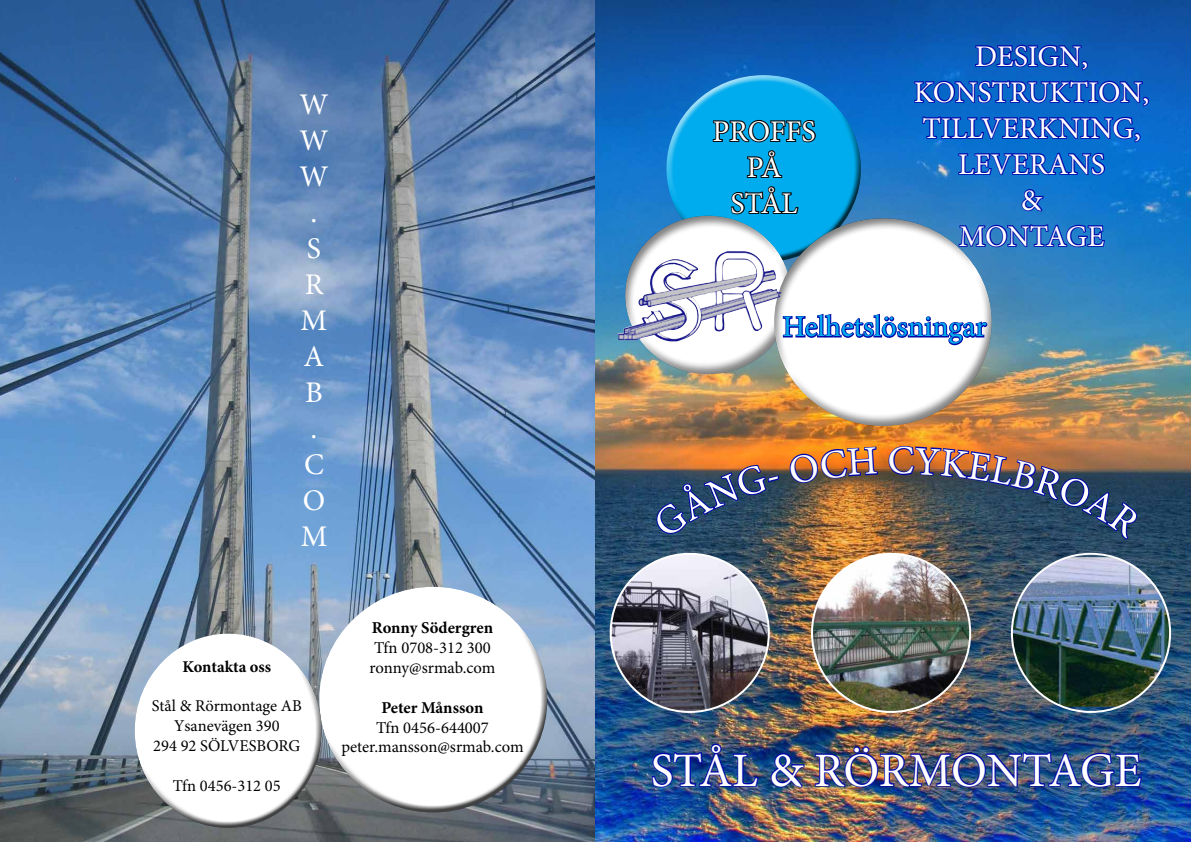
<style>
.page{position:relative;width:1191px;height:842px;background:#fff}
.page>*{position:absolute;margin:0;border:0;box-sizing:border-box;transform-origin:0 0}
.t1{font:48px "Minion Pro";letter-spacing:-.01em;color:#fff}
.t2{font:30px/36px "Minion Pro";color:#fff;text-align:center}
.t3{font:30px "Minion Pro";color:#00aced}
.t4{font:16.6px/19.9px "Minion Pro";color:#000}
.t5{font:700 16.6px "Minion Pro";letter-spacing:-.005em;color:#000}
.t6{font:16.5px/19.8px "Minion Pro";color:#000;text-align:center}
.t7{font:700 16.5px "Minion Pro";color:#000}
</style>
<div class="page">
<img style="left:0;top:0;width:595px;height:842px">
<img style="left:595px;top:0;width:596px;height:842px">
<svg style="left:974px;top:44px;width:115px;height:28px;background:#063db5"></svg>
<svg style="left:913px;top:79px;width:237px;height:29px;background:#0544bc"></svg>
<svg style="left:921px;top:115px;width:220px;height:29px;background:#0548c0"></svg>
<svg style="left:957px;top:151px;width:149px;height:25px;background:#0645bf"></svg>
<svg style="left:1020px;top:188px;width:24px;height:24px"></svg>
<div style="left:317px;top:586px;width:219px;height:169px;background:#fff;opacity:.75"></div>
<div style="left:323px;top:623px;width:224px;height:190px;background:#000;opacity:.75"></div>
<div style="left:664px;top:75px;width:188px;height:140px;background:#fff;opacity:.75"></div>
<div style="left:669px;top:106px;width:192px;height:157px;background:#000;opacity:.75"></div>
<svg style="left:712px;top:119px;width:104px;height:24px;background:#005b7e"></svg>
<svg style="left:746px;top:149px;width:37px;height:30px"></svg>
<svg style="left:729px;top:185px;width:70px;height:30px;background:#006f99"></svg>
<div style="left:623px;top:214px;width:168px;height:161px;background:#000;opacity:.5"></div>
<div style="left:773px;top:217px;width:219px;height:210px;background:#000;opacity:.5"></div>
<img style="left:618px;top:251px;width:32px;height:90px">
<div style="left:133px;top:633px;width:179px;height:148px;background:#fff;opacity:.75"></div>
<div style="left:138px;top:663px;width:184px;height:165px;background:#000;opacity:.75"></div>
<img style="left:610px;top:554px;width:159px;height:158px;border-radius:79px">
<img style="left:1143px;top:557px;width:27px;height:150px">
<img style="left:650px;top:223px;width:493px;height:619px">
<p class="t2" style="left:299px;top:87px;width:31px">W<br>W<br>W .<br>S<br>R<br>M<br>A<br>B .<br>C<br>O<br>M</p>
<p class="t7" style="left:182px;top:655px;width:90px">Kontakta oss</p>
<p class="t6" style="left:152px;top:696px;width:151px">Stål &amp; Rörmontage AB<br>Ysanevägen 390<br>294 92 SÖLVESBORG</p>
<p class="t6" style="left:173px;top:775px;width:109px">Tfn 0456-312 05</p>
<p class="t5" style="left:372px;top:616px;width:123px">Ronny Södergren</p>
<p class="t4" style="left:369px;top:638px;width:127px">Tfn 0708-312 300 ronny@srmab.com</p>
<p class="t5" style="left:381px;top:696px;width:103px">Peter Månsson</p>
<p class="t4" style="left:341px;top:717px;width:184px;text-align:center">Tfn 0456-644007 peter.mansson@srmab.com</p>
<p class="t2" style="left:712px;top:113px;width:105px">PROFFS<br>PÅ<br>STÅL</p>
<p class="t2" style="left:914px;top:38px;width:237px">DESIGN,<br>KONSTRUKTION,<br>TILLVERKNING,<br>LEVERANS<br>&amp;<br>MONTAGE</p>
<p class="t3" style="left:782px;top:307px;width:205px">Helhetslösningar</p>
<h1 class="t1" style="left:650px;top:738px;width:492px">STÅL &amp; RÖRMONTAGE</h1>
</div>
